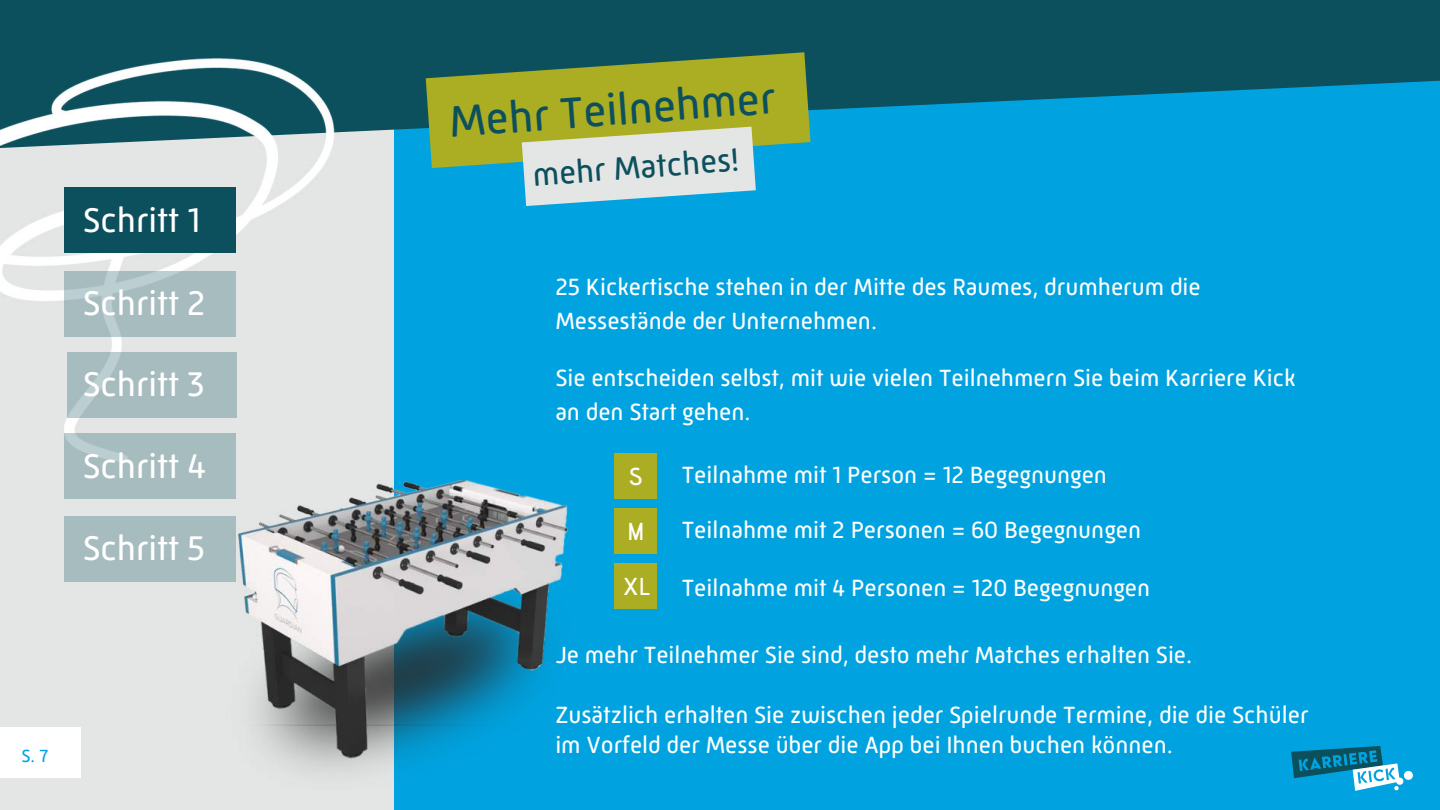
<style>
.page{position:relative;width:1440px;height:810px;background:#fff}
.page>*{position:absolute;margin:0;border:0;box-sizing:border-box;transform-origin:0 0}
.t1{font:45px "Mic 32 New Rounded";color:#0c505d}
.t2{font:35px "Mic 32 New Rounded";color:#fff}
.t3{font:33px "Mic 32 New Rounded";color:#0c505d}
.t4{font:600 24.5px "Advent Pro";color:#fff}
.t5{font:24px/33.8px "Mic 32 New Rounded";color:#fff}
.t6{font:18px "Mic 32 New Rounded";color:#00a3e0}
</style>
<div class="page">
<div style="left:0;top:56px;width:394px;height:754px;background:#e3e6e5"></div>
<div style="left:394px;top:0;width:1046px;height:810px;background:#00a3e0"></div>
<svg style="left:0;top:0;width:1440px;height:142px;fill:#0c505d"></svg>
<div style="left:0;top:727px;width:81px;height:50px;background:#fff"></div>
<svg style="left:1291px;top:746px;width:122px;height:45px"></svg>
<img style="left:0;top:12px;width:347px;height:487px">
<div style="left:65px;top:188px;width:171px;height:65px;background:#0c505d"></div>
<svg style="left:65px;top:271px;width:70px;height:65px;background:#acc1c4"></svg>
<svg style="left:67px;top:352px;width:68px;height:65px;background:#aabfc2"></svg>
<svg style="left:65px;top:434px;width:70px;height:65px;background:#a9bec1"></svg>
<div style="left:65px;top:516px;width:171px;height:65px;background:#a7bcbf"></div>
<svg style="left:426px;top:52px;width:384px;height:154px"></svg>
<img style="left:135px;top:220px;width:522px;height:551px">
<h2 class="t2" style="left:83px;top:200px;width:119px">Schritt 1</h2>
<h2 class="t2" style="left:83px;top:283px;width:124px">Schritt 2</h2>
<h2 class="t2" style="left:83px;top:364px;width:124px">Schritt 3</h2>
<h2 class="t2" style="left:83px;top:446px;width:125px">Schritt 4</h2>
<h2 class="t2" style="left:83px;top:528px;width:124px">Schritt 5</h2>
<p class="t6" style="left:21px;top:745px;width:28px">S. 7</p>
<h1 class="t1" style="left:447px;top:95px;width:329px;rotate:-4deg">Mehr Teilnehmer</h1>
<h3 class="t3" style="left:531px;top:155px;width:209px;rotate:-4deg">mehr Matches!</h3>
<p class="t5" style="left:555px;top:270px;width:647px">25 Kickertische stehen in der Mitte des Raumes, drumherum die<br>Messestände der Unternehmen.</p>
<p class="t5" style="left:555px;top:361px;width:742px">Sie entscheiden selbst, mit wie vielen Teilnehmern Sie beim Karriere Kick an den Start gehen.</p>
<p class="t4" style="left:629px;top:462px;width:15px">S</p>
<p class="t4" style="left:627px;top:516px;width:19px">M</p>
<p class="t4" style="left:622px;top:572px;width:29px">XL</p>
<p class="t5" style="left:682px;top:458px;width:427px">Teilnahme mit 1 Person = 12 Begegnungen</p>
<p class="t5" style="left:682px;top:513px;width:461px">Teilnahme mit 2 Personen = 60 Begegnungen</p>
<p class="t5" style="left:682px;top:571px;width:470px">Teilnahme mit 4 Personen = 120 Begegnungen</p>
<p class="t5" style="left:555px;top:638px;width:638px">Je mehr Teilnehmer Sie sind, desto mehr Matches erhalten Sie.</p>
<p class="t5" style="left:555px;top:700px;width:755px;line-height:30px">Zusätzlich erhalten Sie zwischen jeder Spielrunde Termine, die die Schüler im Vorfeld der Messe über die App bei Ihnen buchen können.</p>
</div>
